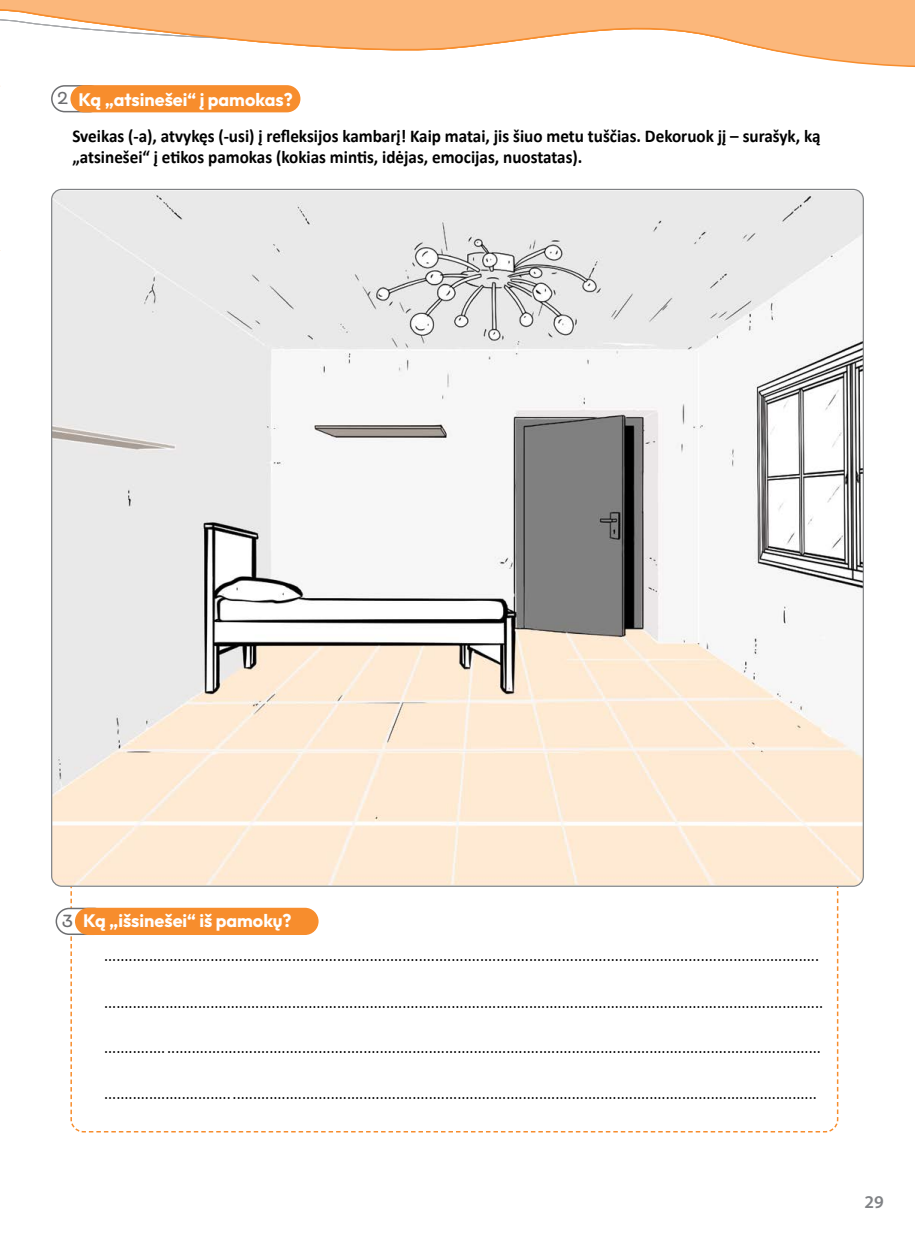
<style>
.page{position:relative;width:915px;height:1234px;background:#fff}
.page>*{position:absolute;margin:0;border:0;box-sizing:border-box;transform-origin:0 0}
.t1{font:18px "Calibri";color:#000;scale:.9 1}
.t2{font:700 18px/21px "Calibri";color:#000;scale:.95 1}
.t3{font:700 18px "Outfit";color:#fff}
.t4{font:600 18px "Myriad Pro";color:#808285}
.t5{font:15.3px "Autour One";color:#6d6e71}
.s1{font-family:"Autour One";font-weight:400;font-size:15.3px;color:#6d6e71}
</style>
<div class="page">
<svg style="left:0;top:0;width:914px;height:67px"></svg>
<img style="left:52px;top:191px;width:811px;height:695px">
<div style="left:56px;top:907px;width:52px;height:27px;border:2px solid #6d6e71;border-radius:13px"></div>
<div style="left:75px;top:907px;width:243px;height:27px;background:#f78d2d;border-radius:14px"></div>
<div style="left:51px;top:85px;width:52px;height:27px;border:2px solid #6d6e71;border-radius:13px"></div>
<div style="left:70px;top:85px;width:230px;height:27px;background:#f78d2d;border-radius:14px"></div>
<div style="left:2px;top:66px;width:27px;height:196px;background:#fff"></div>
<p class="t3" style="left:57px;top:88px;width:237px"><span class="s1">2</span> Ką „atsinešei“ į pamokas?</p>
<p class="t2" style="left:72px;top:126px;width:789px">Sveikas (-a), atvykęs (-usi) į refleksijos kambarį! Kaip matai, jis šiuo metu tuščias. Dekoruok jį – surašyk, ką „atsinešei“ į etikos pamokas (kokias mintis, idėjas, emocijas, nuostatas).</p>
<p class="t5" style="left:61px;top:911px;width:14px">3</p>
<p class="t3" style="left:83px;top:909px;width:210px">Ką „išsinešei“ iš pamokų?</p>
<p class="t1" style="left:104px;top:942px;width:795px">...............................................................................................................................................................................</p>
<p class="t1" style="left:104px;top:989px;width:800px">................................................................................................................................................................................</p>
<p class="t1" style="left:104px;top:1034px;width:797px">............... ................................................................................................................................................................</p>
<p class="t1" style="left:104px;top:1079px;width:793px">............................... ...............................................................................................................................................</p>
<p class="t4" style="left:864px;top:1189px;width:21px">29</p>
</div>
